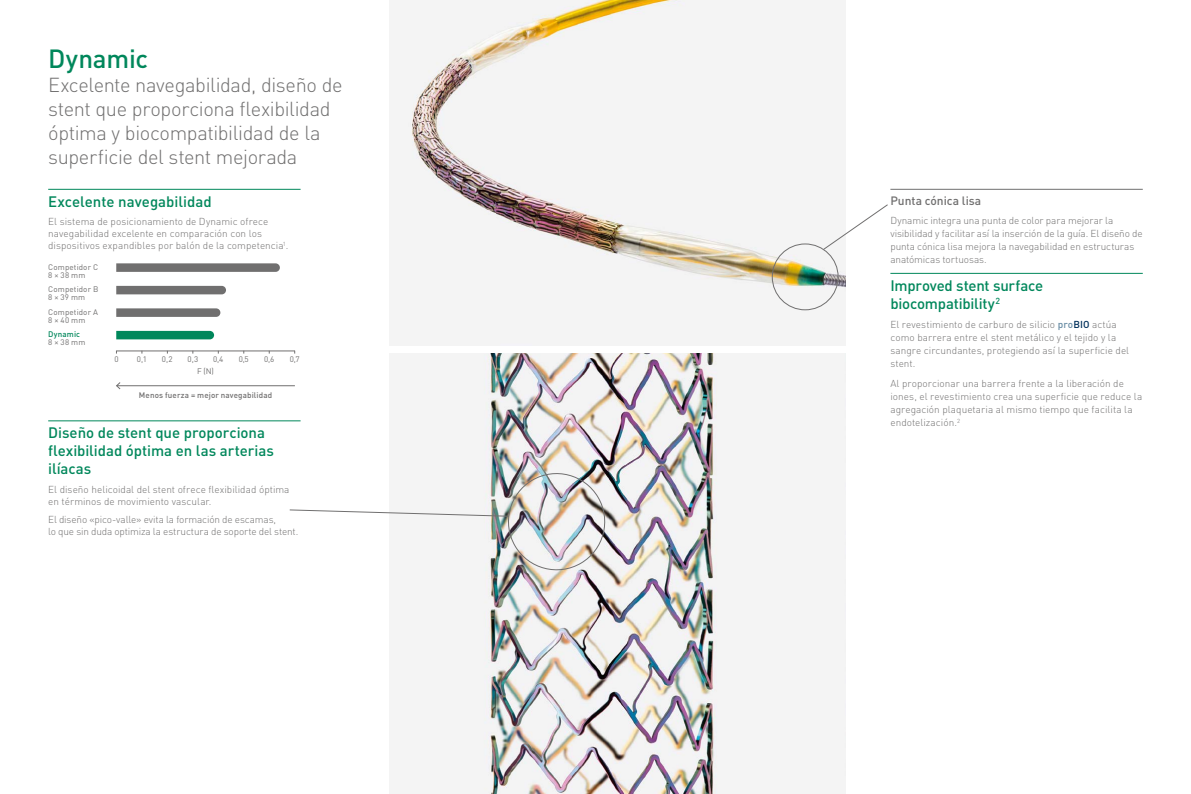
<style>
.page{position:relative;width:1191px;height:794px;background:#fff}
.page>*{position:absolute;margin:0;border:0;box-sizing:border-box;transform-origin:0 0}
.t1{font:500 26px "DIN Pro";letter-spacing:-.01em;color:#00875b}
.t2{font:300 20px/24px "DIN Pro";letter-spacing:-.02em;color:#706f6f}
.t3{font:500 15px/18px "DIN Pro";letter-spacing:-.005em;color:#00875b}
.t4{font:500 12px "DIN Pro";color:#706f6f}
.t5{font:300 10px/13px "DIN Pro";color:#706f6f}
.t6{font:8px/8px "DIN Pro";letter-spacing:.015em;color:#706f6f}
.t7{font:500 8px "DIN Pro";letter-spacing:.015em;color:#706f6f}
.t8{font:500 8px "DIN Pro";letter-spacing:.015em;color:#00875b}
.s1{font-weight:500;color:#698da5}
.s2{font-weight:500;color:#00305b}
</style>
<div class="page">
<img style="left:389px;top:0;width:457px;height:346px">
<img style="left:389px;top:353px;width:457px;height:441px">
<hr style="left:890px;top:189px;width:252px;height:1px;background:#706f6f">
<div style="left:772px;top:244px;width:66px;height:66px;border:1px solid #706f6f;border-radius:50%"></div>
<svg style="left:822px;top:204px;width:66px;height:46px"></svg>
<hr style="left:890px;top:273px;width:252px;height:1px;background:#00875b">
<img style="left:289px;top:467px;width:322px;height:109px">
<hr style="left:48px;top:189px;width:252px;height:1px;background:#00875b">
<hr style="left:117px;top:385px;width:178px;height:1px;background:#706f6f">
<svg style="left:116px;top:382px;width:5px;height:8px"></svg>
<hr style="left:116px;top:351px;width:179px;height:1px;background:#706f6f">
<svg style="left:116px;top:286px;width:110px;height:8px"></svg>
<svg style="left:116px;top:263px;width:164px;height:9px"></svg>
<svg style="left:116px;top:308px;width:104px;height:9px"></svg>
<svg style="left:116px;top:331px;width:98px;height:8px"></svg>
<hr style="left:48px;top:420px;width:252px;height:1px;background:#00875b">
<h1 class="t1" style="left:48px;top:41px;width:101px">Dynamic</h1>
<h2 class="t2" style="left:48px;top:72px;width:296px">Excelente navegabilidad, diseño de stent que proporciona flexibilidad óptima y biocompatibilidad de la superficie del stent mejorada</h2>
<h3 class="t3" style="left:48px;top:192px;width:165px">Excelente navegabilidad</h3>
<p class="t5" style="left:48px;top:215px;width:242px;line-height:12px">El sistema de posicionamiento de Dynamic ofrece navegabilidad excelente en comparación con los dispositivos expandibles por balón de la competencia<sup>1</sup>.</p>
<p class="t6" style="left:48px;top:263px;width:51px">Competidor C<br>8 × 38 mm</p>
<p class="t6" style="left:48px;top:285px;width:52px">Competidor B<br>8 × 39 mm</p>
<p class="t6" style="left:48px;top:307px;width:51px">Competidor A<br>8 × 40 mm</p>
<p class="t8" style="left:48px;top:328px;width:33px">Dynamic</p>
<p class="t6" style="left:48px;top:337px;width:39px">8 × 38 mm</p>
<p class="t6" style="left:114px;top:355px;width:6px">0</p>
<p class="t6" style="left:137px;top:355px;width:12px">0,1</p>
<p class="t6" style="left:162px;top:355px;width:12px">0,2</p>
<p class="t6" style="left:187px;top:355px;width:12px">0,3</p>
<p class="t6" style="left:213px;top:355px;width:12px">0,4</p>
<p class="t6" style="left:239px;top:355px;width:11px">0,5</p>
<p class="t6" style="left:264px;top:355px;width:11px">0,6</p>
<p class="t6" style="left:290px;top:355px;width:11px">0,7</p>
<p class="t6" style="left:197px;top:367px;width:18px">F (N)</p>
<p class="t7" style="left:139px;top:389px;width:135px">Menos fuerza = mejor navegabilidad</p>
<h3 class="t3" style="left:48px;top:423px;width:227px">Diseño de stent que proporciona flexibilidad óptima en las arterias ilíacas</h3>
<p class="t5" style="left:48px;top:483px;width:243px;line-height:12px">El diseño helicoidal del stent ofrece flexibilidad óptima en términos de movimiento vascular.</p>
<p class="t5" style="left:48px;top:513px;width:252px;line-height:12px">El diseño «pico-valle» evita la formación de escamas,<br>lo que sin duda optimiza la estructura de soporte del stent.</p>
<p class="t4" style="left:890px;top:192px;width:92px">Punta cónica lisa</p>
<p class="t5" style="left:890px;top:214px;width:254px">Dynamic integra una punta de color para mejorar la visibilidad y facilitar así la inserción de la guía. El diseño de punta cónica lisa mejora la navegabilidad en estructuras anatómicas tortuosas.</p>
<h3 class="t3" style="left:890px;top:276px;width:154px">Improved stent surface biocompatibility<sup>2</sup></h3>
<p class="t5" style="left:890px;top:318px;width:240px">El revestimiento de carburo de silicio <span class="s1">pro</span><span class="s2">BIO</span> actúa como barrera entre el stent metálico y el tejido y la sangre circundantes, protegiendo así la superficie del stent.</p>
<p class="t5" style="left:890px;top:376px;width:253px">Al proporcionar una barrera frente a la liberación de iones, el revestimiento crea una superficie que reduce la agregación plaquetaria al mismo tiempo que facilita la endotelización.<sup>2</sup></p>
</div>
